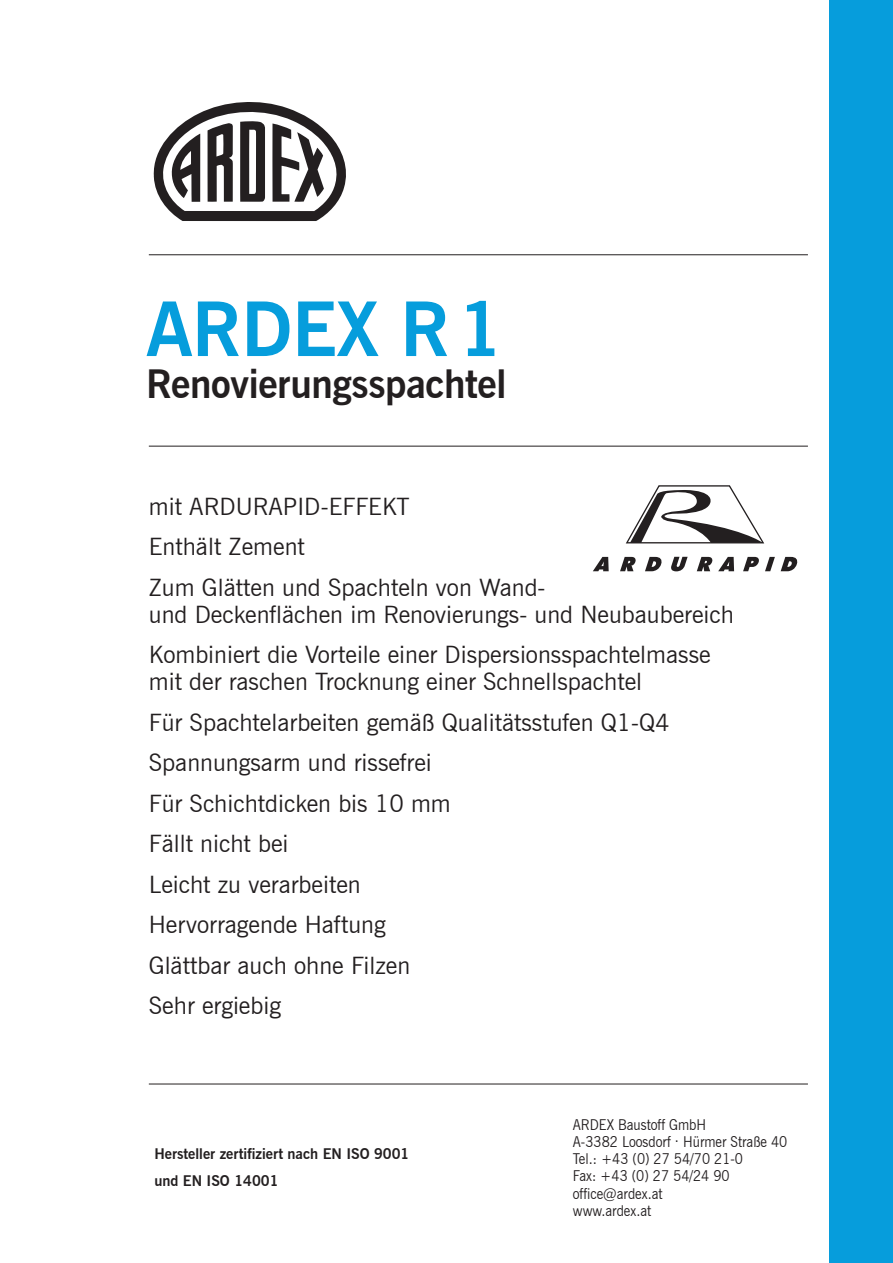
<style>
.page{position:relative;width:893px;height:1263px;background:#fff}
.page>*{position:absolute;margin:0;border:0;box-sizing:border-box;transform-origin:0 0}
.t1{font:700 75px "News Gothic BT";letter-spacing:-.01em;color:#069ddc}
.t2{font:700 39px "News Gothic BT";letter-spacing:-.01em;color:#231f20}
.t3{font:24px/40.5px "News Gothic BT";color:#231f20}
.t4{font:15px/17.2px "News Gothic BT";color:#231f20;scale:.9 1}
.t5{font:700 14.7px/26.8px "News Gothic BT";color:#231f20}
</style>
<div class="page">
<hr style="left:149px;top:254px;width:659px;height:1px;background:#231f20">
<hr style="left:149px;top:446px;width:659px;height:1px;background:#231f20">
<hr style="left:149px;top:1084px;width:659px;height:1px;background:#231f20">
<div style="left:829px;top:0;width:64px;height:1263px;background:#069ddc"></div>
<svg style="left:153px;top:102px;width:193px;height:119px"></svg>
<svg style="left:697px;top:557px;width:37px;height:14px"></svg>
<svg style="left:743px;top:557px;width:32px;height:14px"></svg>
<svg style="left:781px;top:557px;width:16px;height:14px"></svg>
<svg style="left:620px;top:557px;width:16px;height:14px"></svg>
<svg style="left:671px;top:557px;width:17px;height:14px"></svg>
<svg style="left:593px;top:557px;width:16px;height:14px"></svg>
<svg style="left:645px;top:557px;width:17px;height:14px"></svg>
<svg style="left:625px;top:485px;width:140px;height:59px"></svg>
<h1 class="t1" style="left:146px;top:284px;width:359px">ARDEX R1</h1>
<h2 class="t2" style="left:146px;top:360px;width:362px">Renovierungsspachtel</h2>
<p class="t3" style="left:149px;top:486px;width:398px">mit ARDURAPID-EFFEKT<br>Enthält Zement<br>Zum Glätten und Spachteln von Wand-</p>
<p class="t3" style="left:149px;top:594px;width:587px">und Deckenflächen im Renovierungs- und Neubaubereich<br>Kombiniert die Vorteile einer Dispersionsspachtelmasse</p>
<p class="t3" style="left:149px;top:661px;width:522px">mit der raschen Trocknung einer Schnellspachtel<br>Für Spachtelarbeiten gemäß Qualitätsstufen Q1-Q4<br>Spannungsarm und rissefrei<br>Für Schichtdicken bis 10 mm<br>Fällt nicht bei<br>Leicht zu verarbeiten<br>Hervorragende Haftung<br>Glättbar auch ohne Filzen<br>Sehr ergiebig</p>
<p class="t5" style="left:154px;top:1140px;width:257px">Hersteller zertifiziert nach EN ISO 9001 und EN ISO 14001</p>
<p class="t4" style="left:573px;top:1115px;width:240px">ARDEX Baustoff GmbH<br>A-3382 Loosdorf . Hürmer Straße 40<br>Tel.: +43 (0) 27 54/70 21-0<br>Fax: +43 (0) 27 54/24 90 office@ardex.at<br>www.ardex.at</p>
</div>
